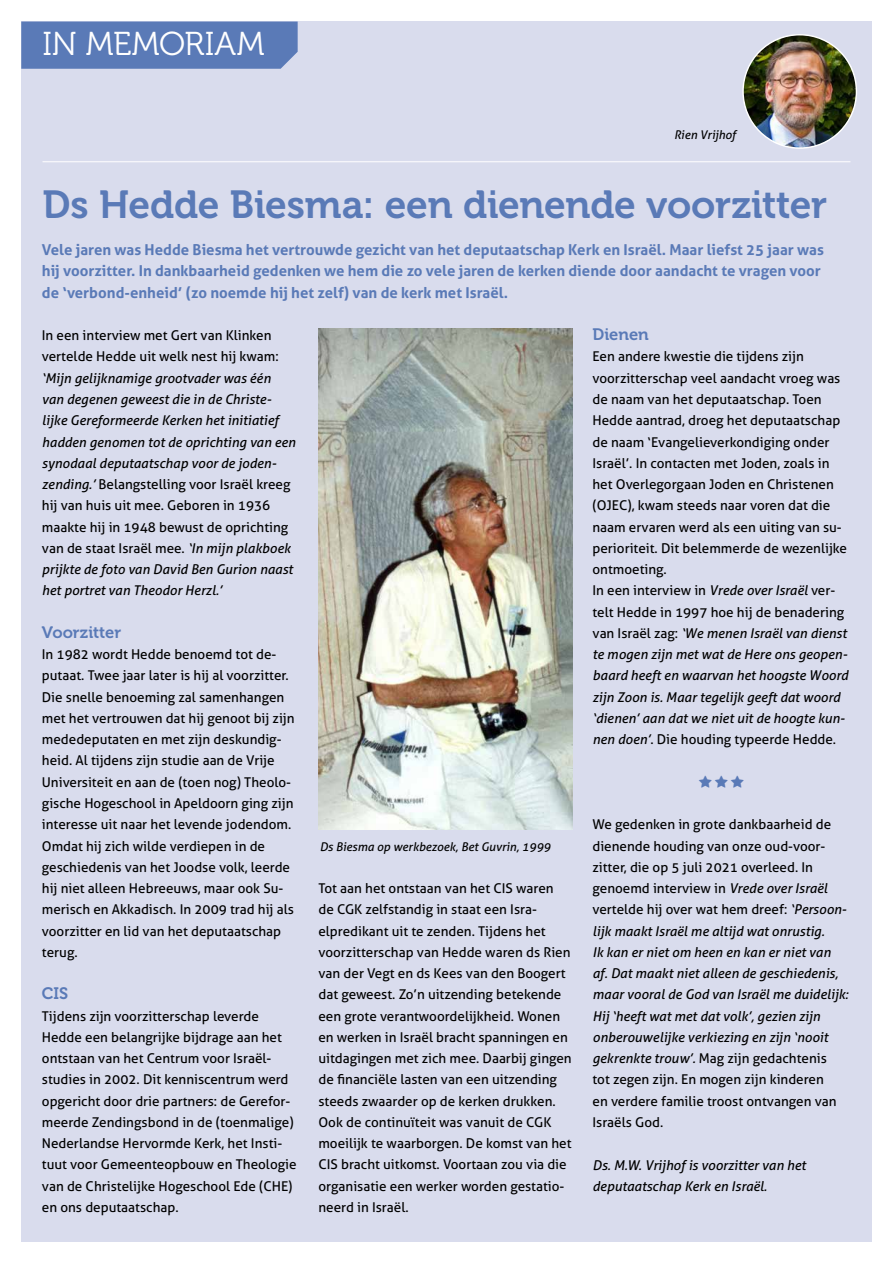
<style>
.page{position:relative;width:893px;height:1263px;background:#fff}
.page>*{position:absolute;margin:0;border:0;box-sizing:border-box;transform-origin:0 0}
.t1{font:39px "Museo 700";letter-spacing:-.01em;color:#5a7ab7}
.t2{font:33px "Museo 300";letter-spacing:-.005em;color:#fff}
.t3{font:16.5px "Museo 700";color:#5a7ab7}
.t4{font:700 15px/21.3px "Aller";color:#5a7ab7}
.t5{font:13.5px/21.3px "Aller";color:#000}
.t6{font:italic 13.5px/21.3px "Aller";color:#000}
.t7{font:italic 12px "Aller";color:#000}
.s1{font-style:normal}
.s2{font-style:italic}
</style>
<div class="page">
<div style="left:21px;top:22px;width:851px;height:1220px;background:#d9dced"></div>
<img style="left:743px;top:35px;width:113px;height:113px;border-radius:57px">
<div style="left:21px;top:22px;width:277px;height:47px;background:#5a7ab7"></div>
<hr style="left:43px;top:161px;width:807px;height:1px;background:#fff">
<img style="left:319px;top:328px;width:253px;height:501px">
<h2 class="t2" style="left:43px;top:25px;width:224px">IN MEMORIAM</h2>
<p class="t7" style="left:674px;top:128px;width:63px">Rien Vrijhof</p>
<h1 class="t1" style="left:43px;top:183px;width:786px">Ds Hedde Biesma: een dienende voorzitter</h1>
<p class="t4" style="left:42px;top:239px;width:784px">Vele jaren was Hedde Biesma het vertrouwde gezicht van het deputaatschap Kerk en Israël. Maar liefst 25 jaar was hij voorzitter. In dankbaarheid gedenken we hem die zo vele jaren de kerken diende door aandacht te vragen voor de ‘verbond-enheid’ (zo noemde hij het zelf) van de kerk met Israël.</p>
<p class="t5" style="left:42px;top:325px;width:238px">In een interview met Gert van Klinken vertelde Hedde uit welk nest hij kwam:</p>
<p class="t6" style="left:42px;top:367px;width:255px">‘Mijn gelijknamige grootvader was één van degenen geweest die in de Christe&shy;lijke Gereformeerde Kerken het initiatief hadden genomen tot de oprichting van een synodaal deputaatschap voor de joden&shy;zending.’ <span class="s1">Belangstelling voor Israël kreeg hij van huis uit mee. Geboren in 1936 maakte hij in 1948 bewust de oprichting van de staat Israël mee.</span> ‘In mijn plakboek prijkte de foto van David Ben Gurion naast het portret van Theodor Herzl.’</p>
<p class="t3" style="left:42px;top:623px;width:81px">Voorzitter</p>
<p class="t5" style="left:42px;top:644px;width:254px">In 1982 wordt Hedde benoemd tot de&shy;putaat. Twee jaar later is hij al voorzitter.<br>Die snelle benoeming zal samenhangen met het vertrouwen dat hij genoot bij zijn mededeputaten en met zijn deskundig&shy;heid. Al tijdens zijn studie aan de Vrije Universiteit en aan de (toen nog) Theolo&shy;gische Hogeschool in Apeldoorn ging zijn interesse uit naar het levende jodendom.<br>Omdat hij zich wilde verdiepen in de geschiedenis van het Joodse volk, leerde hij niet alleen Hebreeuws, maar ook Su&shy;merisch en Akkadisch. In 2009 trad hij als voorzitter en lid van het deputaatschap terug.</p>
<p class="t3" style="left:42px;top:984px;width:28px">CIS</p>
<p class="t5" style="left:42px;top:1005px;width:256px">Tijdens zijn voorzitterschap leverde Hedde een belangrijke bijdrage aan het ontstaan van het Centrum voor Israël&shy;studies in 2002. Dit kenniscentrum werd opgericht door drie partners: de Gerefor&shy;meerde Zendingsbond in de (toenmalige)<br>Nederlandse Hervormde Kerk, het Insti&shy;tuut voor Gemeenteopbouw en Theologie van de Christelijke Hogeschool Ede (CHE) en ons deputaatschap.</p>
<p class="t3" style="left:592px;top:325px;width:58px">Dienen</p>
<p class="t5" style="left:592px;top:346px;width:257px">Een andere kwestie die tijdens zijn voorzitterschap veel aandacht vroeg was de naam van het deputaatschap. Toen Hedde aantrad, droeg het deputaatschap de naam ‘Evangelieverkondiging onder Israël’. In contacten met Joden, zoals in het Overlegorgaan Joden en Christenen (OJEC), kwam steeds naar voren dat die naam ervaren werd als een uiting van su&shy;perioriteit. Dit belemmerde de wezenlijke ontmoeting.<br>In een interview in <span class="s2">Vrede over Israël</span> ver&shy;telt Hedde in 1997 hoe hij de benadering van Israël zag: <span class="s2">‘We menen Israël van dienst te mogen zijn met wat de Here ons geopen&shy;baard heeft en waarvan het hoogste Woord zijn Zoon is. Maar tegelijk geeft dat woord ‘dienen’ aan dat we niet uit de hoogte kun&shy;nen doen’</span>. Die houding typeerde Hedde.</p>
<p class="t6" style="left:592px;top:814px;width:257px"><span class="s1">We gedenken in grote dankbaarheid de dienende houding van onze oud-voor&shy;zitter, die op 5 juli 2021 overleed. In genoemd interview in</span> Vrede over Israël <span class="s1">vertelde hij over wat hem dreef:</span> ‘Persoon&shy;lijk maakt Israël me altijd wat onrustig.<br>Ik kan er niet om heen en kan er niet van af. Dat maakt niet alleen de geschiedenis, maar vooral de God van Israël me duidelijk:<br>Hij ‘heeft wat met dat volk’, gezien zijn onberouwelijke verkiezing en zijn ‘nooit gekrenkte trouw’. <span class="s1">Mag zijn gedachtenis<br>tot zegen zijn. En mogen zijn kinderen<br>en verdere familie troost ontvangen van Israëls God.</span></p>
<p class="t6" style="left:592px;top:1154px;width:215px">Ds. M.W. Vrijhof is voorzitter van het deputaatschap Kerk en Israël.</p>
<p class="t7" style="left:320px;top:839px;width:232px">Ds Biesma op werkbezoek, Bet Guvrin, 1999</p>
<p class="t5" style="left:318px;top:877px;width:255px">Tot aan het ontstaan van het CIS waren de CGK zelfstandig in staat een Isra&shy;ëlpredikant uit te zenden. Tijdens het voorzitterschap van Hedde waren ds Rien van der Vegt en ds Kees van den Boogert dat geweest. Zo’n uitzending betekende een grote verantwoordelijkheid. Wonen en werken in Israël bracht spanningen en uitdagingen met zich mee. Daarbij gingen de financiële lasten van een uitzending steeds zwaarder op de kerken drukken.<br>Ook de continuïteit was vanuit de CGK moeilijk te waarborgen. De komst van het CIS bracht uitkomst. Voortaan zou via die organisatie een werker worden gestatio&shy;neerd in Israël.</p>
</div>
